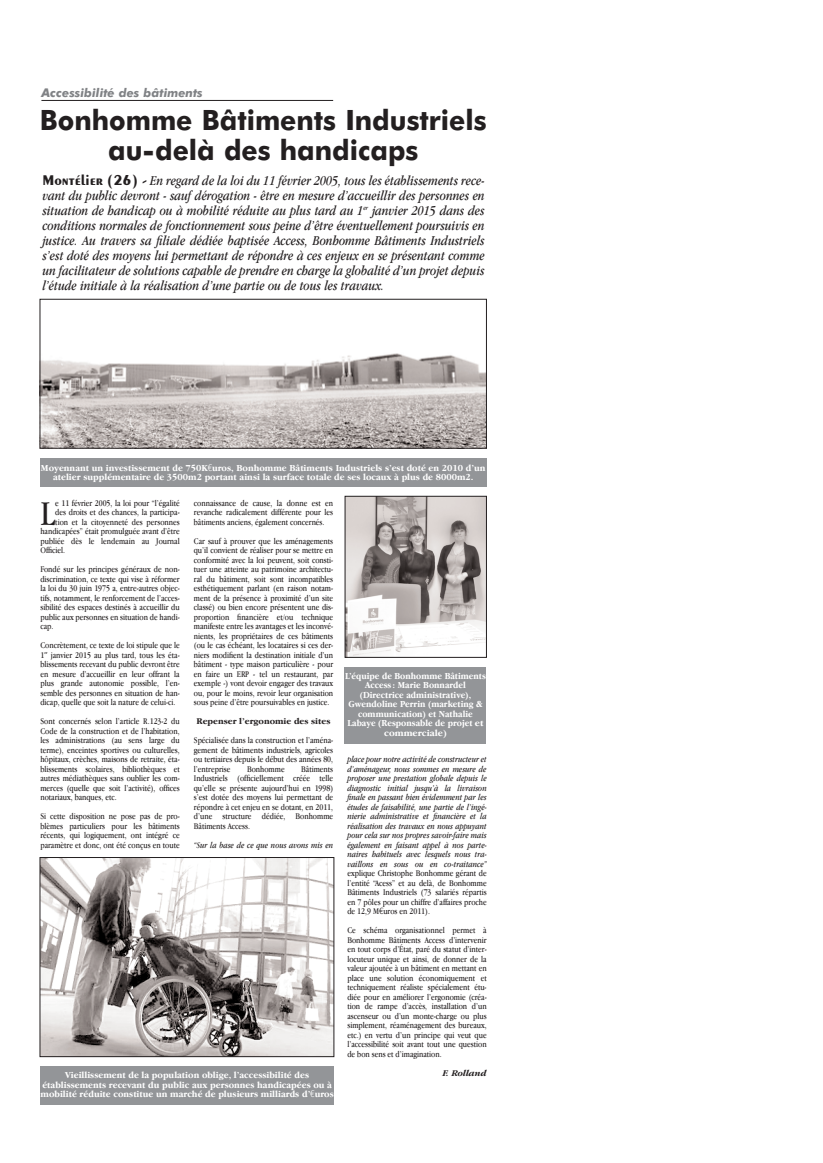
<style>
.page{position:relative;width:823px;height:1163px;background:#fff}
.page>*{position:absolute;margin:0;border:0;box-sizing:border-box;transform-origin:0 0}
.t1{font:condensed 36.1px "Garamond IT Cby BT";color:#231f20}
.t2{font:700 28px/30px "Futura BT";color:#231f20;text-align:center;scale:.95 1}
.t3{font:italic condensed 14px/15px "Garamond IT Cby BT";color:#231f20;text-align:justify}
.t4{font:italic 700 12px "Futura BT";color:#808285}
.t5{font:700 9.5px/9.5px "Garamond IT Cby BT";color:#fff;text-align:center;scale:.95 1}
.t6{font:700 9.5px/9.5px "Garamond IT Cby BT";color:#fff;text-align:center;scale:.9 1}
.t7{font:condensed 9px/9.5px "Garamond IT Cby BT";color:#231f20;text-align:justify}
.t8{font:italic condensed 9px/9.5px "Garamond IT Cby BT";color:#231f20;text-align:justify}
.t9{font:700 9px "Garamond IT Cby BT";color:#231f20}
.t10{font:italic 700 9px "Garamond IT Cby BT";color:#231f20}
.s1{font-family:"Peignot";font-weight:700;font-style:normal;font-stretch:normal;font-size:15px}
.s2{font-family:"LT Euro Money";font-weight:400}
.s3{font-family:"LT Euro Money";font-stretch:normal}
</style>
<div class="page">
<hr style="left:41px;top:100px;width:292px;height:1px;background:#231f20">
<img style="left:42px;top:353px;width:442px;height:93px">
<div style="left:40px;top:299px;width:446px;height:149px;border:1px solid #231f20"></div>
<div style="left:40px;top:458px;width:446px;height:28px;background:#939598"></div>
<img style="left:42px;top:859px;width:290px;height:195px">
<div style="left:40px;top:857px;width:294px;height:199px;border:1px solid #231f20"></div>
<img style="left:346px;top:498px;width:138px;height:157px">
<div style="left:344px;top:667px;width:142px;height:76px;background:#939598"></div>
<div style="left:40px;top:1066px;width:294px;height:38px;background:#939598"></div>
<h3 class="t4" style="left:41px;top:88px;width:163px">Accessibilité des bâtiments</h3>
<h2 class="t2" style="left:40px;top:108px;width:471px">Bonhomme Bâtiments Industriels au-delà des handicaps</h2>
<p class="t3" style="left:42px;top:174px;width:443px"><span class="s1">Montélier (26) -</span> En regard de la loi du 11 février 2005, tous les établissements rece&shy;vant du public devront - sauf dérogation - être en mesure d’accueillir des personnes en situation de handicap ou à mobilité réduite au plus tard au 1<sup>er</sup> janvier 2015 dans des conditions normales de fonctionnement sous peine d’être éventuellement poursuivis en justice. Au travers sa filiale dédiée baptisée Access, Bonhomme Bâtiments Industriels s’est doté des moyens lui permettant de répondre à ces enjeux en se présentant comme un facilitateur de solutions capable de prendre en charge la globalité d’un projet depuis l’étude initiale à la réalisation d’une partie ou de tous les travaux.</p>
<p class="t5" style="left:41px;top:464px;width:469px">Moyennant un investissement de 750K<span class="s2">E</span>uros, Bonhomme Bâtiments Industriels s’est doté en 2010 d’un atelier supplémentaire de 3500m2 portant ainsi la surface totale de ses locaux à plus de 8000m2.</p>
<h1 class="t1" style="left:40px;top:499px;width:16px">L</h1>
<p class="t7" style="left:55px;top:498px;width:126px">e 11 février 2005, la loi pour “l’égalité</p>
<p class="t7" style="left:55px;top:508px;width:126px">des droits et des chances, la participa-</p>
<p class="t7" style="left:55px;top:517px;width:126px">tion et la citoyenneté des personnes</p>
<p class="t7" style="left:40px;top:527px;width:141px">handicapées” était promulguée avant d’être</p>
<p class="t7" style="left:40px;top:536px;width:141px">publiée dès le lendemain au Journal</p>
<p class="t7" style="left:40px;top:546px;width:26px">Officiel.</p>
<p class="t7" style="left:40px;top:565px;width:141px">Fondé sur les principes généraux de non&shy;discrimination, ce texte qui vise à réformer la loi du 30 juin 1975 a, entre-autres objec&shy;tifs, notamment, le renforcement de l’acces&shy;sibilité des espaces destinés à accueillir du public aux personnes en situation de handi&shy;cap.</p>
<p class="t7" style="left:40px;top:641px;width:141px">Concrètement, ce texte de loi stipule que le 1<sup>er</sup> janvier 2015 au plus tard, tous les éta&shy;blissements recevant du public devront être en mesure d’accueillir en leur offrant la plus grande autonomie possible, l’en&shy;semble des personnes en situation de han&shy;dicap, quelle que soit la nature de celui-ci.</p>
<p class="t7" style="left:40px;top:717px;width:141px">Sont concernés selon l’article R.123-2 du Code de la construction et de l’habitation, les administrations (au sens large du terme), enceintes sportives ou culturelles, hôpitaux, crèches, maisons de retraite, éta&shy;blissements scolaires, bibliothèques et autres médiathèques sans oublier les com&shy;merces (quelle que soit l’activité), offices notariaux, banques, etc.</p>
<p class="t7" style="left:40px;top:812px;width:141px">Si cette disposition ne pose pas de pro&shy;blèmes particuliers pour les bâtiments récents, qui logiquement, ont intégré ce paramètre et donc, ont été conçus en toute</p>
<p class="t7" style="left:194px;top:498px;width:141px">connaissance de cause, la donne est en revanche radicalement différente pour les bâtiments anciens, également concernés.</p>
<p class="t7" style="left:194px;top:536px;width:141px">Car sauf à prouver que les aménagements qu’il convient de réaliser pour se mettre en conformité avec la loi peuvent, soit consti&shy;tuer une atteinte au patrimoine architectu&shy;ral du bâtiment, soit sont incompatibles esthétiquement parlant (en raison notam&shy;ment de la présence à proximité d’un site classé) ou bien encore présentent une dis&shy;proportion financière et/ou technique manifeste entre les avantages et les inconvé&shy;nients, les propriétaires de ces bâtiments (ou le cas échéant, les locataires si ces der&shy;niers modifient la destination initiale d’un bâtiment - type maison particulière - pour en faire un ERP - tel un restaurant, par exemple -) vont devoir engager des travaux ou, pour le moins, revoir leur organisation sous peine d’être poursuivables en justice.</p>
<p class="t9" style="left:196px;top:718px;width:135px">Repenser l’ergonomie des sites</p>
<p class="t7" style="left:194px;top:736px;width:141px">Spécialisée dans la construction et l’aména&shy;gement de bâtiments industriels, agricoles ou tertiaires depuis le début des années 80, l’entreprise</p>
<p class="t7" style="left:247px;top:764px;width:39px">Bonhomme</p>
<p class="t7" style="left:194px;top:764px;width:141px;text-indent:107px">Bâtiments Industriels (officiellement créée telle qu’elle se présente aujourd’hui en 1998) s’est dotée des moyens lui permettant de répondre à cet enjeu en se dotant, en 2011, d’une structure dédiée, Bonhomme Bâtiments Access.</p>
<p class="t8" style="left:194px;top:840px;width:141px">“Sur la base de ce que nous avons mis en</p>
<p class="t5" style="left:41px;top:1071px;width:310px">Vieillissement de la population oblige, l’accessibilité des établissements recevant du public aux personnes handicapées ou à mobilité réduite constitue un marché de plusieurs milliards d’<span class="s2">E</span>uros</p>
<p class="t6" style="left:345px;top:672px;width:158px">L’équipe de Bonhomme Bâtiments<br>Access: Marie Bonnardel (Directrice administrative),<br>Gwendoline Perrin (marketing &amp; communication) et Nathalie<br>Labaye (Responsable de projet et commerciale)</p>
<p class="t8" style="left:347px;top:755px;width:141px">place pour notre activité de constructeur et d’aménageur, nous sommes en mesure de proposer une prestation globale depuis le diagnostic initial jusqu’à la livraison finale en passant bien évidemment par les études de faisabilité, une partie de l’ingé&shy;nierie administrative et financière et la réalisation des travaux en nous appuyant pour cela sur nos propres savoir-faire mais également en faisant appel à nos parte&shy;naires habituels avec lesquels nous tra&shy;vaillons en sous ou en co-traitance”</p>
<p class="t7" style="left:347px;top:869px;width:141px">explique Christophe Bonhomme gérant de l’entité “Acess” et au delà, de Bonhomme Bâtiments Industriels (73 salariés répartis en 7 pôles pour un chiffre d’affaires proche de 12,9 M<span class="s3">E</span>uros en 2011).</p>
<p class="t7" style="left:347px;top:926px;width:141px">Ce schéma organisationnel permet à Bonhomme Bâtiments Access d’intervenir en tout corps d’État, paré du statut d’inter&shy;locuteur unique et ainsi, de donner de la valeur ajoutée à un bâtiment en mettant en place une solution économiquement et techniquement réaliste spécialement étu&shy;diée pour en améliorer l’ergonomie (créa&shy;tion de rampe d’accès, installation d’un ascenseur ou d’un monte-charge ou plus simplement, réaménagement des bureaux, etc.) en vertu d’un principe qui veut que l’accessibilité soit avant tout une question de bon sens et d’imagination.</p>
<p class="t10" style="left:442px;top:1069px;width:45px">F. Rolland</p>
</div>
